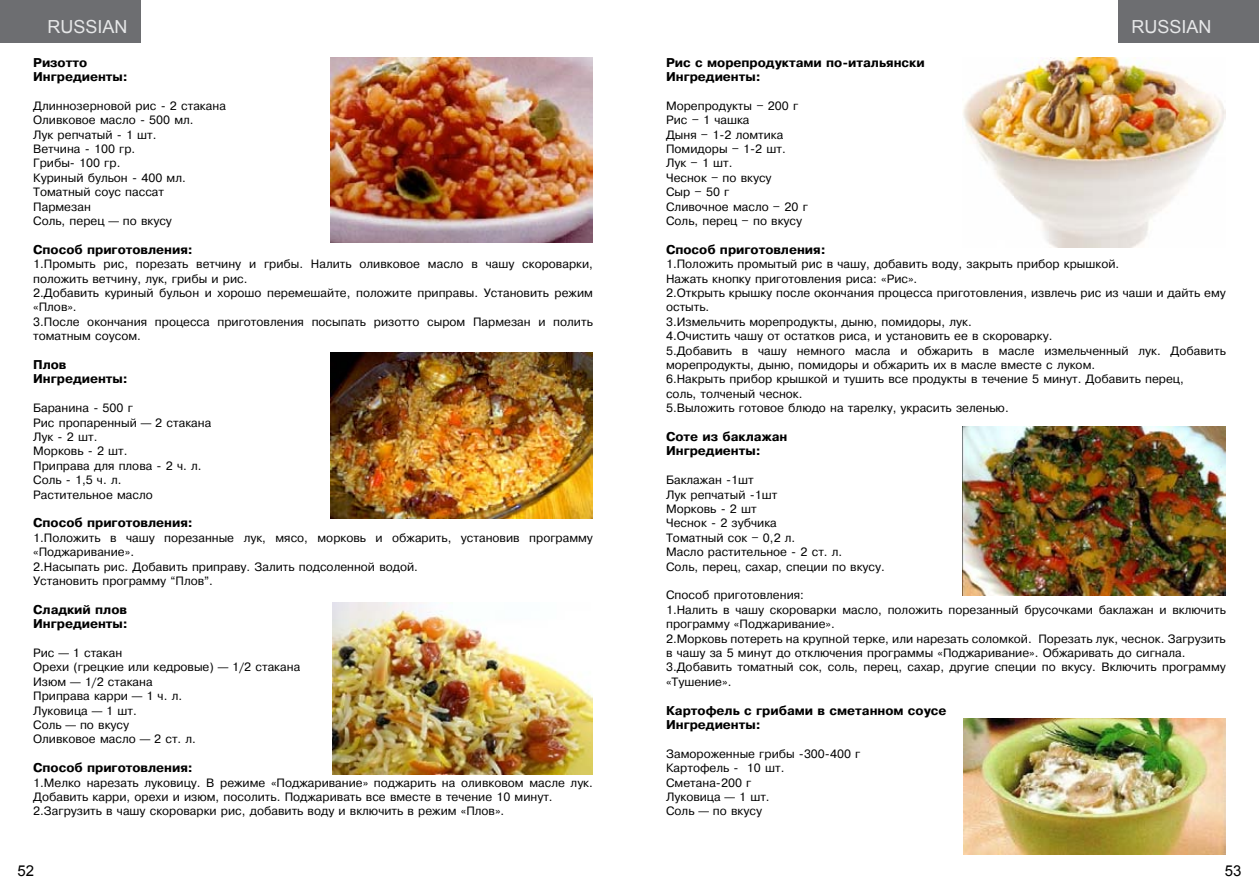
<style>
.page{position:relative;width:1259px;height:893px;background:#fff}
.page>*{position:absolute;margin:0;border:0;box-sizing:border-box;transform-origin:0 0}
.t1{font:18px "Arial";color:#e6e7e8}
.t2{font:15px "Arial";color:#000}
.t3{font:12px/14.4px "Pragmatica Cyrillic";color:#000}
.t4{font:700 12px/14.4px "Pragmatica";color:#000}
</style>
<div class="page">
<div style="left:0;top:0;width:140px;height:43px;background:#6d6e71"></div>
<div style="left:1118px;top:0;width:141px;height:43px;background:#6d6e71"></div>
<img style="left:330px;top:57px;width:263px;height:185px">
<img style="left:330px;top:353px;width:263px;height:165px">
<img style="left:332px;top:602px;width:261px;height:172px">
<img style="left:963px;top:57px;width:262px;height:190px">
<img style="left:963px;top:427px;width:262px;height:168px">
<img style="left:964px;top:718px;width:261px;height:137px">
<h1 class="t1" style="left:48px;top:14px;width:82px">RUSSIAN</h1>
<h1 class="t1" style="left:1131px;top:14px;width:82px">RUSSIAN</h1>
<p class="t4" style="left:33px;top:55px;width:96px">Ризотто<br>Ингредиенты:</p>
<p class="t3" style="left:33px;top:99px;width:194px">Длиннозерновой рис - 2 стакана<br>Оливковое масло - 500 мл.<br>Лук репчатый - 1 шт.<br>Ветчина - 100 гр.<br>Грибы- 100 гр.<br>Куриный бульон - 400 мл.<br>Томатный соус пассат<br>Пармезан<br>Соль, перец — по вкусу</p>
<p class="t4" style="left:33px;top:242px;width:161px">Способ приготовления:</p>
<p class="t3" style="left:33px;top:257px;width:561px">1.Промыть рис, порезать ветчину и грибы. Налить оливковое масло в чашу скороварки, положить ветчину, лук, грибы и рис.<br>2.Добавить куриный бульон и хорошо перемешайте, положите приправы. Установить режим «Плов».<br>3.После окончания процесса приготовления посыпать ризотто сыром Пармезан и полить томатным соусом.</p>
<p class="t4" style="left:33px;top:357px;width:96px">Плов<br>Ингредиенты:</p>
<p class="t3" style="left:33px;top:401px;width:180px">Баранина - 500 г<br>Рис пропаренный — 2 стакана<br>Лук - 2 шт.<br>Морковь - 2 шт.<br>Приправа для плова - 2 ч. л.<br>Соль - 1,5 ч. л.<br>Растительное масло</p>
<p class="t4" style="left:33px;top:516px;width:161px">Способ приготовления:</p>
<p class="t3" style="left:33px;top:531px;width:561px">1.Положить в чашу порезанные лук, мясо, морковь и обжарить, установив программу «Поджаривание».<br>2.Насыпать рис. Добавить приправу. Залить подсоленной водой.<br>Установить программу “Плов”.</p>
<p class="t4" style="left:33px;top:602px;width:96px">Сладкий плов<br>Ингредиенты:</p>
<p class="t3" style="left:33px;top:646px;width:269px">Рис — 1 стакан<br>Орехи (грецкие или кедровые) — 1/2 стакана<br>Изюм — 1/2 стакана<br>Приправа карри — 1 ч. л.<br>Луковица — 1 шт.<br>Соль — по вкусу<br>Оливковое масло — 2 ст. л.</p>
<p class="t4" style="left:33px;top:761px;width:161px">Способ приготовления:</p>
<p class="t3" style="left:33px;top:776px;width:561px">1.Мелко нарезать луковицу. В режиме «Поджаривание» поджарить на оливковом масле лук.<br>Добавить карри, орехи и изюм, посолить. Поджаривать все вместе в течение 10 минут.<br>2.Загрузить в чашу скороварки рис, добавить воду и включить в режим «Плов».</p>
<p class="t4" style="left:666px;top:55px;width:260px">Рис с морепродуктами по-итальянски<br>Ингредиенты:</p>
<p class="t3" style="left:666px;top:99px;width:143px">Морепродукты – 200 г<br>Рис – 1 чашка<br>Дыня – 1-2 ломтика<br>Помидоры – 1-2 шт.<br>Лук – 1 шт.<br>Чеснок – по вкусу<br>Сыр – 50 г<br>Сливочное масло – 20 г<br>Соль, перец – по вкусу</p>
<p class="t4" style="left:666px;top:242px;width:161px">Способ приготовления:</p>
<p class="t3" style="left:666px;top:257px;width:561px">1.Положить промытый рис в чашу, добавить воду, закрыть прибор крышкой.<br>Нажать кнопку приготовления риса: «Рис».<br>2.Открыть крышку после окончания процесса приготовления, извлечь рис из чаши и дайть ему остыть.<br>3.Измельчить морепродукты, дыню, помидоры, лук.<br>4.Очистить чашу от остатков риса, и установить ее в скороварку.<br>5.Добавить в чашу немного масла и обжарить в масле измельченный лук. Добавить морепродукты, дыню, помидоры и обжарить их в масле вместе с луком.<br>6.Накрыть прибор крышкой и тушить все продукты в течение 5 минут. Добавить перец,<br>соль, толченый чеснок.<br>5.Выложить готовое блюдо на тарелку, украсить зеленью.</p>
<p class="t4" style="left:666px;top:429px;width:123px">Соте из баклажан<br>Ингредиенты:</p>
<p class="t3" style="left:666px;top:473px;width:220px">Баклажан -1шт<br>Лук репчатый -1шт<br>Морковь - 2 шт<br>Чеснок - 2 зубчика<br>Томатный сок – 0,2 л.<br>Масло растительное - 2 ст. л.<br>Соль, перец, сахар, специи по вкусу.</p>
<p class="t3" style="left:666px;top:588px;width:561px">Способ приготовления:<br>1.Налить в чашу скороварки масло, положить порезанный брусочками баклажан и включить программу «Поджаривание».<br>2.Морковь потереть на крупной терке, или нарезать соломкой. Порезать лук, чеснок. Загрузить в чашу за 5 минут до отключения программы «Поджаривание». Обжаривать до сигнала.<br>3.Добавить томатный сок, соль, перец, сахар, другие специи по вкусу. Включить программу «Тушение».</p>
<p class="t4" style="left:666px;top:703px;width:282px">Картофель с грибами в сметанном соусе<br>Ингредиенты:</p>
<p class="t3" style="left:666px;top:747px;width:196px">Замороженные грибы -300-400 г<br>Картофель - 10 шт.<br>Сметана-200 г<br>Луковица — 1 шт.<br>Соль — по вкусу</p>
<p class="t2" style="left:17px;top:861px;width:18px">52</p>
<p class="t2" style="left:1225px;top:861px;width:18px">53</p>
</div>
